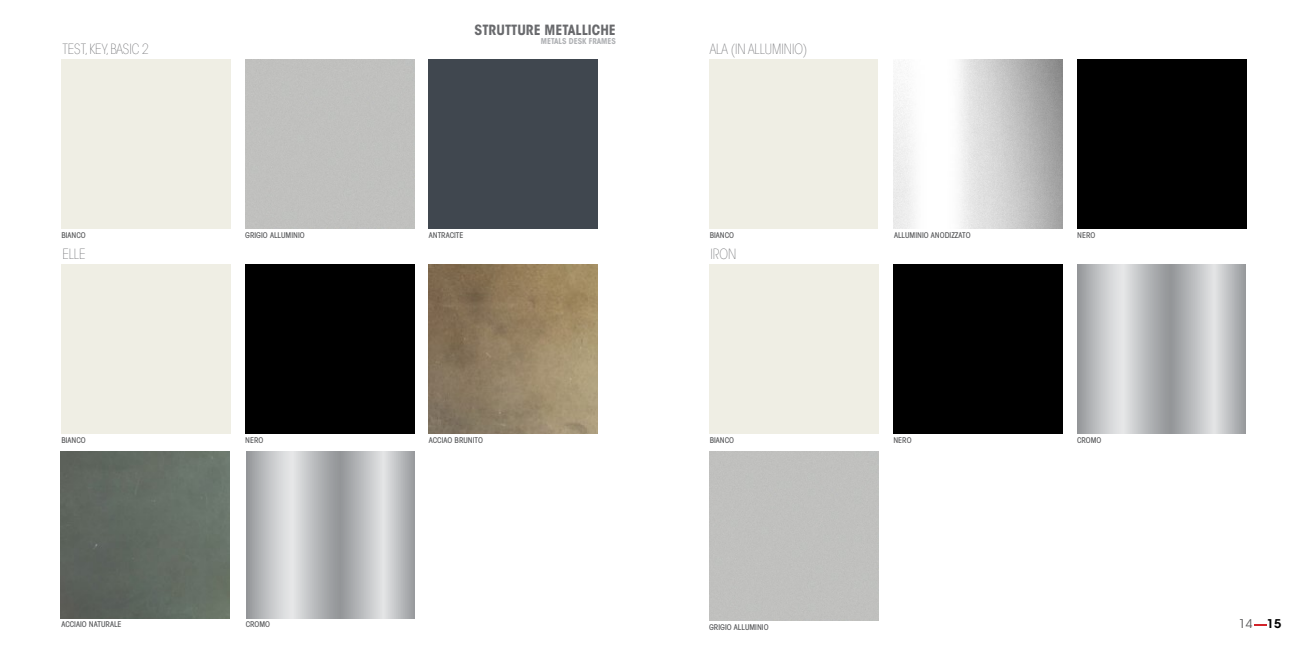
<style>
.page{position:relative;width:1304px;height:652px;background:#fff}
.page>*{position:absolute;margin:0;border:0;box-sizing:border-box;transform-origin:0 0}
.t1{font:14px "ITC Avant Garde MM 82 450";color:#696a6d}
.t2{font:14px "ITC Avant Garde MM 740 450";color:#696a6d}
.t3{font:12px "ITC Avant Garde Std";color:#5b5b5c}
.t4{font:500 condensed 8px "Avant Garde";color:#58595b}
.t5{font:8px "ITC Avant Garde MM 740 450";color:#afb1b4}
.s1{font-weight:600;color:#000}
</style>
<div class="page">
<div style="left:61px;top:60px;width:170px;height:169px;background:#efeee4"></div>
<div style="left:429px;top:60px;width:169px;height:169px;background:#40474f"></div>
<div style="left:1077px;top:59px;width:169px;height:170px;background:#000"></div>
<div style="left:710px;top:59px;width:168px;height:170px;background:#efeee4"></div>
<div style="left:61px;top:265px;width:170px;height:169px;background:#efeee4"></div>
<svg style="left:246px;top:452px;width:169px;height:166px"></svg>
<div style="left:245px;top:265px;width:170px;height:169px;background:#000"></div>
<img style="left:429px;top:265px;width:169px;height:169px">
<img style="left:61px;top:452px;width:169px;height:166px">
<div style="left:710px;top:265px;width:169px;height:169px;background:#efeee4"></div>
<div style="left:894px;top:265px;width:169px;height:169px;background:#000"></div>
<svg style="left:1077px;top:265px;width:169px;height:169px"></svg>
<svg style="left:1254px;top:624px;width:12px;height:1px"></svg>
<h1 class="t1" style="left:62px;top:41px;width:88px">TEST, KEY, BASIC 2</h1>
<h1 class="t2" style="left:475px;top:22px;width:143px">STRUTTURE METALLICHE</h1>
<p class="t5" style="left:541px;top:36px;width:77px">METALS DESK FRAMES</p>
<h1 class="t1" style="left:710px;top:41px;width:99px">ALA (IN ALLUMINIO)</h1>
<p class="t4" style="left:61px;top:230px;width:26px">BIANCO</p>
<p class="t4" style="left:245px;top:230px;width:61px">GRIGIO ALLUMINIO</p>
<p class="t4" style="left:429px;top:230px;width:36px">ANTRACITE</p>
<p class="t4" style="left:710px;top:230px;width:26px">BIANCO</p>
<p class="t4" style="left:894px;top:230px;width:78px">ALLUMINIO ANODIZZATO</p>
<p class="t4" style="left:1077px;top:230px;width:20px">NERO</p>
<h1 class="t1" style="left:62px;top:246px;width:25px">ELLE</h1>
<h1 class="t1" style="left:711px;top:246px;width:27px">IRON</h1>
<p class="t4" style="left:61px;top:435px;width:26px">BIANCO</p>
<p class="t4" style="left:245px;top:435px;width:20px">NERO</p>
<p class="t4" style="left:429px;top:435px;width:56px">ACCIAO BRUNITO</p>
<p class="t4" style="left:710px;top:435px;width:26px">BIANCO</p>
<p class="t4" style="left:893px;top:435px;width:20px">NERO</p>
<p class="t4" style="left:1077px;top:435px;width:26px">CROMO</p>
<p class="t4" style="left:61px;top:619px;width:62px">ACCIAIO NATURALE</p>
<p class="t4" style="left:246px;top:619px;width:26px">CROMO</p>
<p class="t4" style="left:709px;top:622px;width:61px">GRIGIO ALLUMINIO</p>
<h2 class="t3" style="left:1239px;top:617px;width:44px">14 <span class="s1">15</span></h2>
</div>
